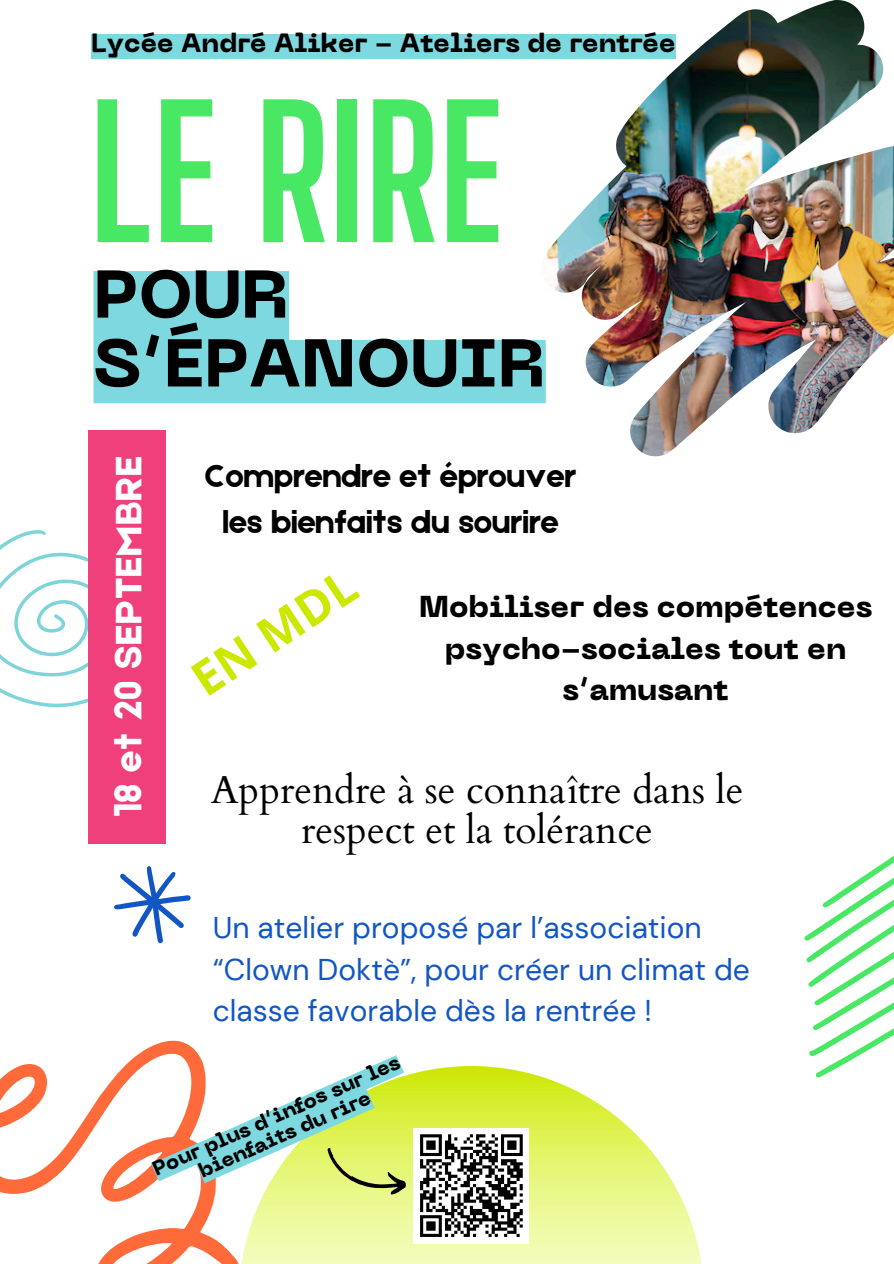
<style>
.page{position:relative;width:894px;height:1264px;background:#fff}
.page>*{position:absolute;margin:0;border:0;box-sizing:border-box;transform-origin:0 0}
.t1{font:700 178.35px "Big Shoulders Display";color:#49e864}
.t2{font:800 66.9px/68.8px "PP Neue Machina";color:#000}
.t3{font:700 48px "Open Sans";color:#cde800}
.t4{font:39.15px "Etna";letter-spacing:.02em;color:#fff}
.t5{font:39px/40.5px "Cardo";color:#000;text-align:center}
.t6{font:33px/46.2px "Etna";color:#000;text-align:center}
.t7{font:30px/41.7px "DM Sans";color:#1256c4}
.t8{font:800 30px/41.7px "PP Neue Machina";color:#000;text-align:center}
.t9{font:800 26.25px "PP Neue Machina";color:#000}
.t10{font:800 20.25px/20.2px "PP Neue Machina";color:#000;text-align:center}
</style>
<div class="page">
<img style="left:541px;top:0;width:352px;height:456px">
<svg style="left:804px;top:856px;width:89px;height:221px"></svg>
<svg style="left:0;top:530px;width:88px;height:177px"></svg>
<img style="left:241px;top:1072px;width:461px;height:191px">
<svg style="left:114px;top:866px;width:77px;height:77px"></svg>
<svg style="left:0;top:1040px;width:238px;height:223px"></svg>
<div style="left:414px;top:1128px;width:115px;height:115px;background:#fff"></div>
<svg style="left:93px;top:271px;width:452px;height:132px;fill:#7dd8e0"></svg>
<svg style="left:151px;top:1055px;width:374px;height:183px"></svg>
<div style="left:88px;top:430px;width:78px;height:413px;background:#ef407b"></div>
<div style="left:91px;top:34px;width:584px;height:25px;background:#7dd8e0"></div>
<p class="t9" style="left:91px;top:33px;width:585px">Lycée André Aliker - Ateliers de rentrée</p>
<p class="t1" style="left:89px;top:67px;width:415px">LE RIRE</p>
<h1 class="t2" style="left:93px;top:266px;width:453px">POUR<br>S’ÉPANOUIR</h1>
<h4 class="t4" style="left:101px;top:817px;width:362px;rotate:-90deg">18 et 20 SEPTEMBRE</h4>
<h5 class="t6" style="left:204px;top:451px;width:373px">Comprendre et éprouver les bienfaits du sourire</h5>
<p class="t3" style="left:178px;top:654px;width:188px;rotate:-33deg">EN MDL</p>
<h3 class="t8" style="left:419px;top:588px;width:454px">Mobiliser des compétences psycho-sociales tout en s’amusant</h3>
<h4 class="t5" style="left:211px;top:770px;width:534px">Apprendre à se connaître dans le respect et la tolérance</h4>
<h6 class="t7" style="left:213px;top:906px;width:538px">Un atelier proposé par l’association “Clown Doktè”, pour créer un climat de classe favorable dès la rentrée !</h6>
<h2 class="t10" style="left:150px;top:1162px;width:269px;rotate:-24deg">Pour plus d’infos sur les bienfaits du rire</h2>
</div>
